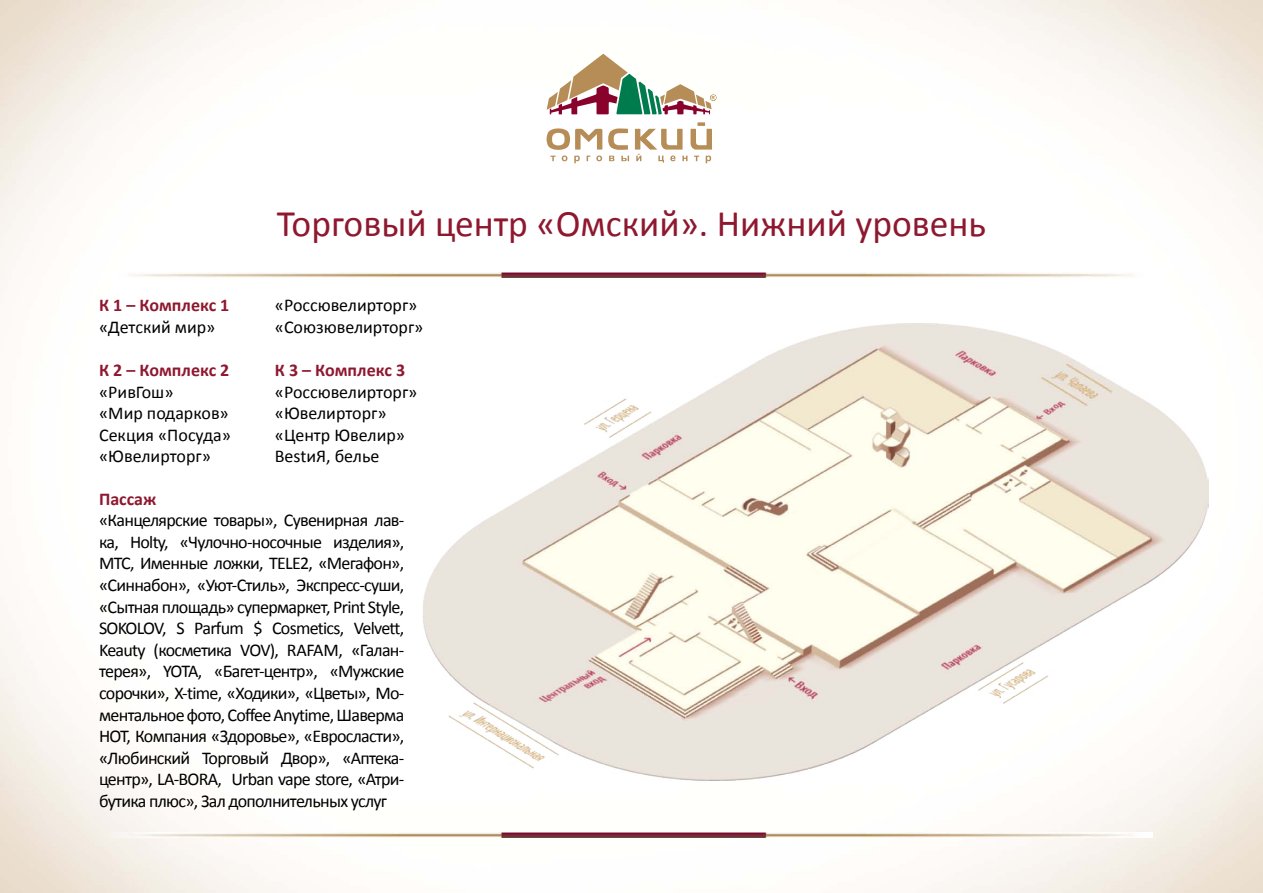
<style>
.page{position:relative;width:1263px;height:893px;background:#fff}
.page>*{position:absolute;margin:0;border:0;box-sizing:border-box;transform-origin:0 0}
.t1{font:37.5px "Calibri";color:#8e182f}
.t2{font:18px/21.6px "Calibri";color:#000}
.t3{font:700 18px "Calibri";color:#8e182f}
</style>
<div class="page">
<svg style="left:546px;top:122px;width:166px;height:41px"></svg>
<svg style="left:547px;top:54px;width:169px;height:60px"></svg>
<img style="left:127px;top:272px;width:1013px;height:6px">
<img style="left:111px;top:832px;width:1029px;height:6px">
<img style="left:422px;top:323px;width:787px;height:457px">
<p class="t3" style="left:99px;top:294px;width:132px">К 1 – Комплекс 1</p>
<p class="t2" style="left:99px;top:316px;width:118px">«Детский мир»</p>
<p class="t3" style="left:99px;top:358px;width:132px">К 2 – Комплекс 2</p>
<p class="t2" style="left:99px;top:381px;width:133px">«РивГош»<br>«Мир подарков»<br>Секция «Посуда» «Ювелирторг»</p>
<h1 class="t1" style="left:277px;top:200px;width:711px">Торговый центр «Омский». Нижний уровень</h1>
<p class="t2" style="left:275px;top:294px;width:150px">«Россювелирторг» «Союзювелирторг»</p>
<p class="t3" style="left:275px;top:358px;width:132px">К 3 – Комплекс 3</p>
<p class="t2" style="left:275px;top:381px;width:144px">«Россювелирторг» «Ювелирторг» «Центр Ювелир»<br>BestиЯ, белье</p>
<p class="t3" style="left:99px;top:487px;width:59px">Пассаж</p>
<p class="t2" style="left:99px;top:509px;width:307px;text-align:justify">«Канцелярские товары», Сувенирная лав&shy;ка, Holty, «Чулочно-носочные изделия», МТС, Именные ложки, TELE2, «Мегафон», «Синнабон», «Уют-Стиль», Экспресс-суши, «Сытная площадь» супермаркет, Print Style, SOKOLOV, S Parfum $ Cosmetics, Velvett, Keauty (косметика VOV), RAFAM, «Галан&shy;терея», YOTA, «Багет-центр», «Мужские сорочки», X-time, «Ходики», «Цветы», Мо&shy;ментальное фото, Coffee Anytime, Шаверма HOT, Компания «Здоровье», «Евросласти», «Любинский Торговый Двор», «Аптека&shy;центр», LA-BORА, Urban vape store, «Атри&shy;бутика плюс», Зал дополнительных услуг</p>
</div>
